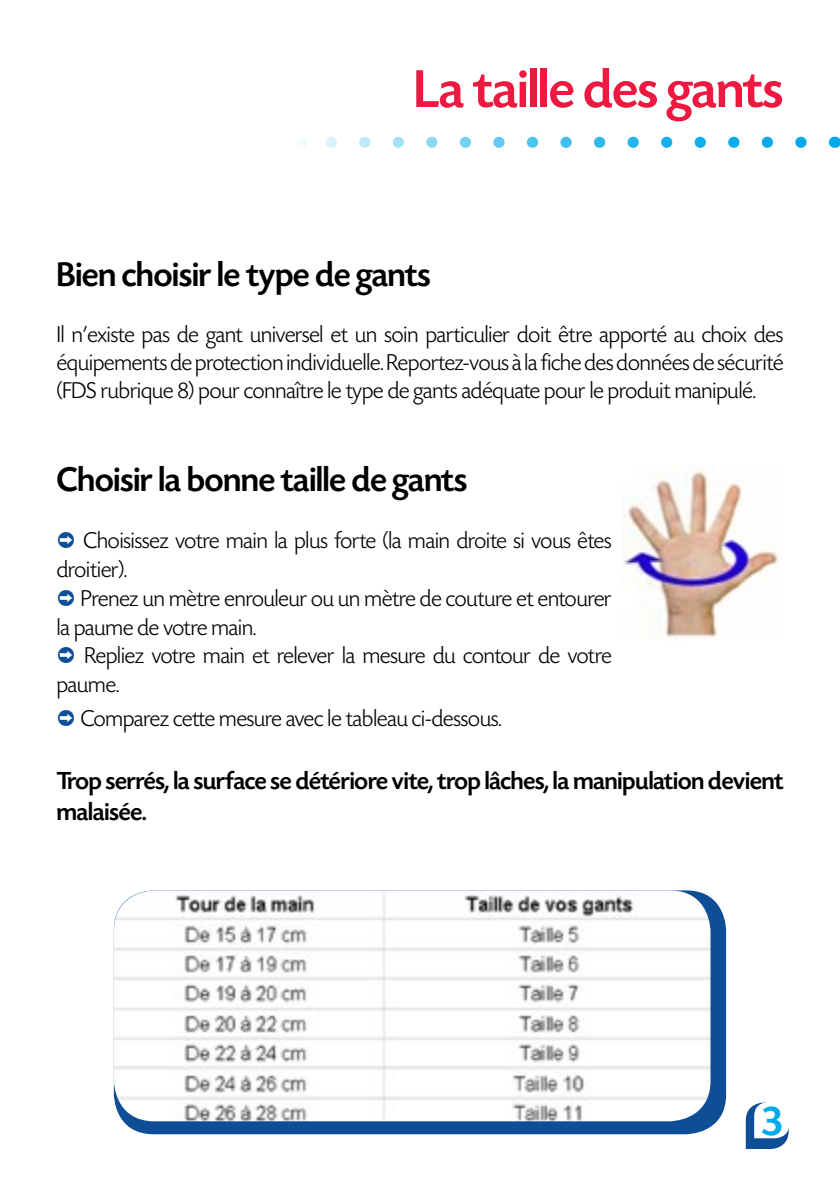
<style>
.page{position:relative;width:840px;height:1191px;background:#fff}
.page>*{position:absolute;margin:0;border:0;box-sizing:border-box;transform-origin:0 0}
.t1{font:500 56px "Today SHOP";color:#ed1941}
.t2{font:500 44px "Today SHOP";color:#00a9e9}
.t3{font:500 36px "Today SHOP";color:#000}
.t4{font:500 26px/31.2px "Today SHOP";color:#000}
.t5{font:300 24px/28.8px "Today SHOP";color:#000;text-align:justify}
.s1{font-family:"KG Arrows";font-weight:400;color:#0e4e96}
</style>
<div class="page">
<div style="left:114px;top:890px;width:611px;height:244px;background:#0e4e96;border-radius:40px"></div>
<img style="left:114px;top:890px;width:596px;height:231px">
<img style="left:622px;top:469px;width:157px;height:170px">
<svg style="left:325px;top:137px;width:475px;height:11px"></svg>
<svg style="left:745px;top:1102px;width:43px;height:47px"></svg>
<h1 class="t1" style="left:414px;top:60px;width:370px">La taille des gants</h1>
<h3 class="t3" style="left:57px;top:256px;width:375px">Bien choisir le type de gants</h3>
<p class="t5" style="left:57px;top:321px;width:727px;line-height:28px">Il n’existe pas de gant universel et un soin particulier doit être apporté au choix des équipements de protection individuelle. Reportez-vous à la fiche des données de sécurité (FDS rubrique 8) pour connaître le type de gants adéquate pour le produit manipulé.</p>
<h3 class="t3" style="left:57px;top:460px;width:411px">Choisir la bonne taille de gants</h3>
<p class="t5" style="left:57px;top:527px;width:556px;text-align:left"><span class="s1">h</span> Choisissez votre main la plus forte (la main droite si vous êtes droitier).<br><span class="s1">h</span> Prenez un mètre enrouleur ou un mètre de couture et entourer la paume de votre main.<br><span class="s1">h</span> Repliez votre main et relever la mesure du contour de votre paume.</p>
<p class="t5" style="left:57px;top:705px;width:446px"><span class="s1">h</span> Comparez cette mesure avec le tableau ci-dessous.</p>
<p class="t4" style="left:57px;top:765px;width:727px">Trop serrés, la surface se détériore vite, trop lâches, la manipulation devient malaisée.</p>
<h2 class="t2" style="left:761px;top:1097px;width:22px">3</h2>
</div>
